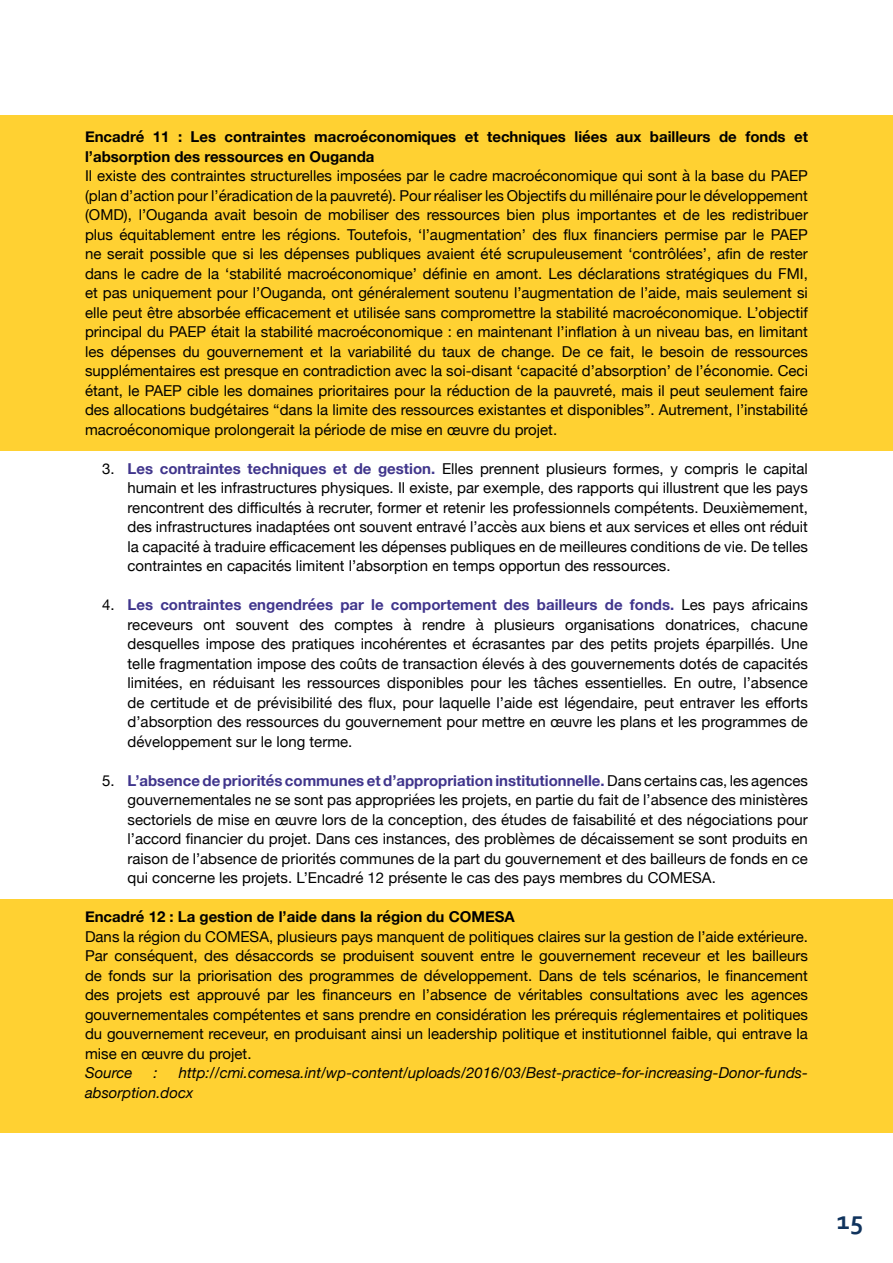
<style>
.page{position:relative;width:893px;height:1263px;background:#fff}
.page>*{position:absolute;margin:0;border:0;box-sizing:border-box;transform-origin:0 0}
.t1{font:700 27px "Corbel";color:#10335d}
.t2{font:15px/19.5px "Helvetica Neue";color:#000;text-align:justify}
.t3{font:700 15px/19.5px "Helvetica Neue";color:#000}
.t4{font:italic 15px/19.5px "Helvetica Neue";color:#000}
.s1{font-weight:700;color:#40358c}
</style>
<div class="page">
<div style="left:0;top:899px;width:893px;height:234px;background:#ffd132"></div>
<div style="left:0;top:115px;width:893px;height:336px;background:#ffd132"></div>
<p class="t3" style="left:85px;top:127px;width:724px">Encadré 11 : Les contraintes macroéconomiques et techniques liées aux bailleurs de fonds et l’absorption des ressources en Ouganda</p>
<p class="t2" style="left:85px;top:167px;width:724px">Il existe des contraintes structurelles imposées par le cadre macroéconomique qui sont à la base du PAEP (plan d’action pour l’éradication de la pauvreté). Pour réaliser les Objectifs du millénaire pour le développement (OMD), l’Ouganda avait besoin de mobiliser des ressources bien plus importantes et de les redistribuer plus équitablement entre les régions. Toutefois, ‘l’augmentation’ des flux financiers permise par le PAEP ne serait possible que si les dépenses publiques avaient été scrupuleusement ‘contrôlées’, afin de rester dans le cadre de la ‘stabilité macroéconomique’ définie en amont. Les déclarations stratégiques du FMI, et pas uniquement pour l’Ouganda, ont généralement soutenu l’augmentation de l’aide, mais seulement si elle peut être absorbée efficacement et utilisée sans compromettre la stabilité macroéconomique. L’objectif principal du PAEP était la stabilité macroéconomique : en maintenant l’inflation à un niveau bas, en limitant les dépenses du gouvernement et la variabilité du taux de change. De ce fait, le besoin de ressources supplémentaires est presque en contradiction avec la soi-disant ‘capacité d’absorption’ de l’économie. Ceci étant, le PAEP cible les domaines prioritaires pour la réduction de la pauvreté, mais il peut seulement faire des allocations budgétaires “dans la limite des ressources existantes et disponibles”. Autrement, l’instabilité macroéconomique prolongerait la période de mise en œuvre du projet.</p>
<p class="t2" style="left:128px;top:459px;width:682px;text-indent:-26px">3. <span class="s1">Les contraintes techniques et de gestion.</span> Elles prennent plusieurs formes, y compris le capital humain et les infrastructures physiques. Il existe, par exemple, des rapports qui illustrent que les pays rencontrent des difficultés à recruter, former et retenir les professionnels compétents. Deuxièmement, des infrastructures inadaptées ont souvent entravé l’accès aux biens et aux services et elles ont réduit la capacité à traduire efficacement les dépenses publiques en de meilleures conditions de vie. De telles contraintes en capacités limitent l’absorption en temps opportun des ressources.</p>
<p class="t2" style="left:128px;top:596px;width:682px;text-indent:-26px">4. <span class="s1">Les contraintes engendrées par le comportement des bailleurs de fonds.</span> Les pays africains receveurs ont souvent des comptes à rendre à plusieurs organisations donatrices, chacune desquelles impose des pratiques incohérentes et écrasantes par des petits projets éparpillés. Une telle fragmentation impose des coûts de transaction élevés à des gouvernements dotés de capacités limitées, en réduisant les ressources disponibles pour les tâches essentielles. En outre, l’absence de certitude et de prévisibilité des flux, pour laquelle l’aide est légendaire, peut entraver les efforts d’absorption des ressources du gouvernement pour mettre en œuvre les plans et les programmes de développement sur le long terme.</p>
<p class="t2" style="left:128px;top:771px;width:682px;text-indent:-26px">5. <span class="s1">L’absence de priorités communes et d’appropriation institutionnelle.</span> Dans certains cas, les agences gouvernementales ne se sont pas appropriées les projets, en partie du fait de l’absence des ministères sectoriels de mise en œuvre lors de la conception, des études de faisabilité et des négociations pour l’accord financier du projet. Dans ces instances, des problèmes de décaissement se sont produits en raison de l’absence de priorités communes de la part du gouvernement et des bailleurs de fonds en ce qui concerne les projets. L’Encadré 12 présente le cas des pays membres du COMESA.</p>
<p class="t3" style="left:85px;top:907px;width:431px">Encadré 12 : La gestion de l’aide dans la région du COMESA</p>
<p class="t2" style="left:85px;top:927px;width:724px">Dans la région du COMESA, plusieurs pays manquent de politiques claires sur la gestion de l’aide extérieure.<br>Par conséquent, des désaccords se produisent souvent entre le gouvernement receveur et les bailleurs de fonds sur la priorisation des programmes de développement. Dans de tels scénarios, le financement des projets est approuvé par les financeurs en l’absence de véritables consultations avec les agences gouvernementales compétentes et sans prendre en considération les prérequis réglementaires et politiques du gouvernement receveur, en produisant ainsi un leadership politique et institutionnel faible, qui entrave la mise en œuvre du projet.</p>
<p class="t4" style="left:85px;top:1064px;width:49px">Source</p>
<p class="t4" style="left:154px;top:1064px;width:6px">:</p>
<p class="t4" style="left:85px;top:1064px;width:724px;text-indent:94px">http://cmi.comesa.int/wp-content/uploads/2016/03/Best-practice-for-increasing-Donor-funds&shy;absorption.docx</p>
<h1 class="t1" style="left:837px;top:1203px;width:28px">15</h1>
</div>
